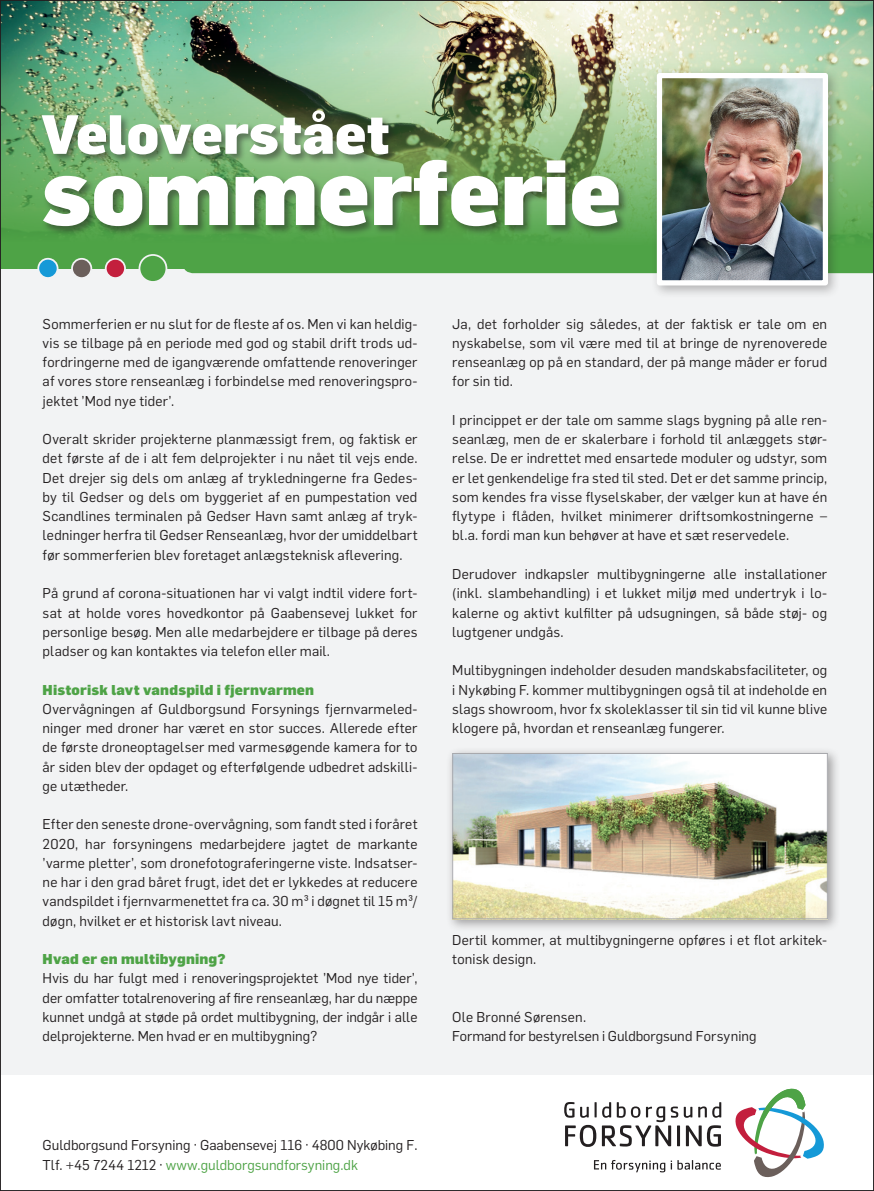
<style>
.page{position:relative;width:874px;height:1191px;background:#fff}
.page>*{position:absolute;margin:0;border:0;box-sizing:border-box;transform-origin:0 0}
.t1{font:900 89.08px "Flama";color:#fff}
.t2{font:900 54.07px "Flama";color:#fff}
.Brødtekst{font:14px/19.2px "Flama";letter-spacing:.01em;color:#231f20;text-align:justify}
.t3{font:900 14px "Flama";letter-spacing:.015em;color:#4ea346}
.s1{color:#4ea346}
</style>
<div class="page">
<div style="left:0;top:253px;width:873px;height:821px;background:#f2f3f4"></div>
<img style="left:2px;top:2px;width:869px;height:266px">
<div style="left:183px;top:268px;width:688px;height:5px;background:#4ea346"></div>
<svg style="left:735px;top:1088px;width:88px;height:89px"></svg>
<svg style="left:564px;top:1102px;width:157px;height:44px"></svg>
<svg style="left:593px;top:1160px;width:78px;height:12px"></svg>
<svg style="left:677px;top:1160px;width:43px;height:9px"></svg>
<div style="left:40px;top:109px;width:588px;height:127px;background:#231f20;opacity:.5"></div>
<div style="left:650px;top:67px;width:190px;height:232px;background:#231f20;opacity:.3"></div>
<img style="left:662px;top:79px;width:159px;height:200px">
<div style="left:656px;top:73px;width:171px;height:212px;border:5px solid #fff"></div>
<div style="left:72px;top:259px;width:19px;height:19px;background:#6b5f5b;border-radius:50%"></div>
<div style="left:71px;top:258px;width:21px;height:21px;border:2px solid #f2f3f4;border-radius:50%"></div>
<div style="left:106px;top:259px;width:19px;height:19px;background:#c31f3d;border-radius:50%"></div>
<div style="left:105px;top:258px;width:21px;height:21px;border:2px solid #f2f3f4;border-radius:50%"></div>
<div style="left:139px;top:255px;width:27px;height:27px;background:#4ea346;border-radius:50%"></div>
<div style="left:138px;top:254px;width:29px;height:29px;border:2px solid #f2f3f4;border-radius:50%"></div>
<div style="left:38px;top:259px;width:20px;height:19px;background:#1599d7;border-radius:50%"></div>
<div style="left:37px;top:258px;width:21px;height:21px;border:2px solid #f2f3f4;border-radius:50%"></div>
<div style="left:446px;top:747px;width:394px;height:185px;background:#231f20;opacity:.4"></div>
<img style="left:454px;top:755px;width:371px;height:162px">
<div style="left:452px;top:753px;width:375px;height:166px;border:1px solid #a8a9ad"></div>
<p class="t2" style="left:41px;top:101px;width:350px">Veloverstået</p>
<p class="t1" style="left:41px;top:138px;width:581px">sommerferie</p>
<p class="Brødtekst" style="left:43px;top:313px;width:376px">Sommerferien er nu slut for de fleste af os. Men vi kan heldig&shy;vis se tilbage på en periode med god og stabil drift trods ud&shy;fordringerne med de igangværende omfattende renoveringer af vores store renseanlæg i forbindelse med renoveringspro&shy;jektet ’Mod nye tider’.</p>
<p class="Brødtekst" style="left:43px;top:429px;width:376px">Overalt skrider projekterne planmæssigt frem, og faktisk er det første af de i alt fem delprojekter i nu nået til vejs ende.<br>Det drejer sig dels om anlæg af trykledningerne fra Gedes&shy;by til Gedser og dels om byggeriet af en pumpestation ved Scandlines terminalen på Gedser Havn samt anlæg af tryk&shy;ledninger herfra til Gedser Renseanlæg, hvor der umiddelbart før sommerferien blev foretaget anlægsteknisk aflevering.</p>
<p class="Brødtekst" style="left:43px;top:583px;width:376px">På grund af corona-situationen har vi valgt indtil videre fort&shy;sat at holde vores hovedkontor på Gaabensevej lukket for personlige besøg. Men alle medarbejdere er tilbage på deres pladser og kan kontaktes via telefon eller mail.</p>
<p class="t3" style="left:43px;top:681px;width:273px">Historisk lavt vandspild i fjernvarmen</p>
<p class="Brødtekst" style="left:43px;top:698px;width:376px">Overvågningen af Guldborgsund Forsynings fjernvarmeled&shy;ninger med droner har været en stor succes. Allerede efter de første droneoptagelser med varmesøgende kamera for to år siden blev der opdaget og efterfølgende udbedret adskilli&shy;ge utætheder.</p>
<p class="Brødtekst" style="left:43px;top:814px;width:376px">Efter den seneste drone-overvågning, som fandt sted i foråret 2020, har forsyningens medarbejdere jagtet de markante ’varme pletter’, som dronefotograferingerne viste. Indsatser&shy;ne har i den grad båret frugt, idet det er lykkedes at reducere vandspildet i fjernvarmenettet fra ca. 30 m³ i døgnet til 15 m³/ døgn, hvilket er et historisk lavt niveau.</p>
<p class="t3" style="left:43px;top:950px;width:184px">Hvad er en multibygning?</p>
<p class="Brødtekst" style="left:43px;top:968px;width:376px">Hvis du har fulgt med i renoveringsprojektet ’Mod nye tider’, der omfatter totalrenovering af fire renseanlæg, har du næppe kunnet undgå at støde på ordet multibygning, der indgår i alle delprojekterne. Men hvad er en multibygning?</p>
<p class="Brødtekst" style="left:452px;top:313px;width:376px">Ja, det forholder sig således, at der faktisk er tale om en nyskabelse, som vil være med til at bringe de nyrenoverede renseanlæg op på en standard, der på mange måder er forud for sin tid.</p>
<p class="Brødtekst" style="left:452px;top:409px;width:376px">I princippet er der tale om samme slags bygning på alle ren&shy;seanlæg, men de er skalerbare i forhold til anlæggets stør&shy;relse. De er indrettet med ensartede moduler og udstyr, som er let genkendelige fra sted til sted. Det er det samme princip, som kendes fra visse flyselskaber, der vælger kun at have én flytype i flåden, hvilket minimerer driftsomkostningerne – bl.a. fordi man kun behøver at have et sæt reservedele.</p>
<p class="Brødtekst" style="left:452px;top:563px;width:376px">Derudover indkapsler multibygningerne alle installationer (inkl. slambehandling) i et lukket miljø med undertryk i lo&shy;kalerne og aktivt kulfilter på udsugningen, så både støj- og lugtgener undgås.</p>
<p class="Brødtekst" style="left:452px;top:660px;width:376px">Multibygningen indeholder desuden mandskabsfaciliteter, og i Nykøbing F. kommer multibygningen også til at indeholde en slags showroom, hvor fx skoleklasser til sin tid vil kunne blive klogere på, hvordan et renseanlæg fungerer.</p>
<p class="Brødtekst" style="left:452px;top:929px;width:376px">Dertil kommer, at multibygningerne opføres i et flot arkitek&shy;tonisk design.</p>
<p class="Brødtekst" style="left:452px;top:1006px;width:135px">Ole Bronné Sørensen.</p>
<p class="Brødtekst" style="left:452px;top:1025px;width:306px">Formand for bestyrelsen i Guldborgsund Forsyning</p>
<p class="Brødtekst" style="left:43px;top:1135px;width:376px">Guldborgsund Forsyning · Gaabensevej 116 · 4800 Nykøbing F.<br>Tlf. +45 7244 1212 · <span class="s1">www.guldborgsundforsyning.dk</span></p>
</div>
